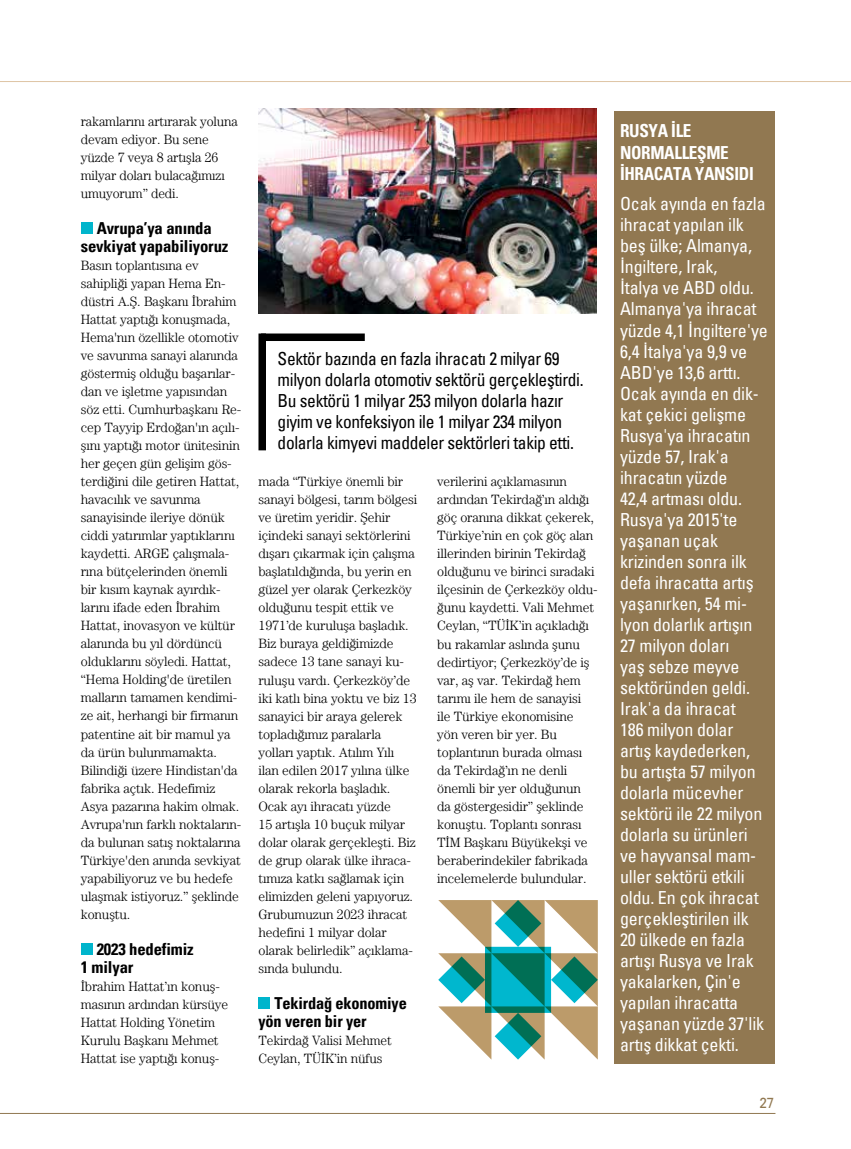
<style>
.page{position:relative;width:851px;height:1149px;background:#fff}
.page>*{position:absolute;margin:0;border:0;box-sizing:border-box;transform-origin:0 0}
.t1{font:18px/21px "Univers Con T";letter-spacing:-.01em;color:#fff}
.t2{font:18px/21px "Univers Con T";letter-spacing:-.02em;color:#000}
.t3{font:700 18px/21.6px "Univers Con T";letter-spacing:-.02em;color:#fff;scale:.95 1}
.t4{font:700 16.5px/18px "Univers Con T";letter-spacing:-.01em;color:#000}
.t5{font:300 13.5px/18px "Century T";letter-spacing:-.01em;color:#000}
.t6{font:12px "Univers T";color:#917851;scale:.94 1}
</style>
<div class="page">
<hr style="left:0;top:1112px;width:775px;height:1px;background:#917851">
<hr style="left:0;top:81px;width:850px;height:1px;background:#c99d68">
<div style="left:261px;top:333px;width:104px;height:8px;background:#000"></div>
<div style="left:258px;top:333px;width:8px;height:117px;background:#000"></div>
<svg style="left:438px;top:900px;width:159px;height:159px"></svg>
<div style="left:81px;top:222px;width:12px;height:12px;background:#00b5cc"></div>
<div style="left:81px;top:942px;width:12px;height:12px;background:#00b5cc"></div>
<div style="left:258px;top:996px;width:12px;height:12px;background:#00b5cc"></div>
<div style="left:614px;top:111px;width:160px;height:952px;background:#917851"></div>
<img style="left:258px;top:108px;width:338px;height:206px">
<p class="t5" style="left:81px;top:112px;width:158px">rakamlarını artırarak yoluna devam ediyor. Bu sene yüzde 7 veya 8 artışla 26 milyar doları bulacağımızı umuyorum” dedi.</p>
<p class="t4" style="left:81px;top:219px;width:149px;text-align:center">Avrupa’ya anında sevkiyat yapabiliyoruz</p>
<p class="t5" style="left:81px;top:256px;width:162px">Basın toplantısına ev sahipliği yapan Hema En&shy;düstri A.Ş. Başkanı İbrahim<br>Hattat yaptığı konuşmada,<br>Hema'nın özellikle otomotiv ve savunma sanayi alanında göstermiş olduğu başarılar&shy;dan ve işletme yapısından söz etti. Cumhurbaşkanı Re&shy;cep Tayyip Erdoğan'ın açılı&shy;şını yaptığı motor ünitesinin her geçen gün gelişim gös&shy;terdiğini dile getiren Hattat, havacılık ve savunma sanayisinde ileriye dönük ciddi yatırımlar yaptıklarını kaydetti. ARGE çalışmala&shy;rına bütçelerinden önemli bir kısım kaynak ayırdık&shy;larını ifade eden İbrahim<br>Hattat, inovasyon ve kültür alanında bu yıl dördüncü olduklarını söyledi. Hattat, “Hema Holding'de üretilen malların tamamen kendimi&shy;ze ait, herhangi bir firmanın patentine ait bir mamul ya da ürün bulunmamakta.<br>Bilindiği üzere Hindistan'da fabrika açtık. Hedefimiz<br>Asya pazarına hakim olmak.<br>Avrupa'nın farklı noktaların&shy;da bulunan satış noktalarına<br>Türkiye'den anında sevkiyat yapabiliyoruz ve bu hedefe ulaşmak istiyoruz.” şeklinde konuştu.</p>
<p class="t4" style="left:81px;top:939px;width:114px;text-indent:16px">2023 hedefimiz<br>1 milyar</p>
<p class="t5" style="left:81px;top:976px;width:149px">İbrahim Hattat’ın konuş&shy;masının ardından kürsüye<br>Hattat Holding Yönetim<br>Kurulu Başkanı Mehmet<br>Hattat ise yaptığı konuş-</p>
<h1 class="t2" style="left:277px;top:347px;width:307px">Sektör bazında en fazla ihracatı 2 milyar 69 milyon dolarla otomotiv sektörü gerçekleştirdi.<br>Bu sektörü 1 milyar 253 milyon dolarla hazır giyim ve konfeksiyon ile 1 milyar 234 milyon dolarla kimyevi maddeler sektörleri takip etti.</h1>
<p class="t5" style="left:258px;top:472px;width:160px">mada “Türkiye önemli bir sanayi bölgesi, tarım bölgesi ve üretim yeridir. Şehir içindeki sanayi sektörlerini dışarı çıkarmak için çalışma başlatıldığında, bu yerin en güzel yer olarak Çerkezköy olduğunu tespit ettik ve<br>1971’de kuruluşa başladık.<br>Biz buraya geldiğimizde sadece 13 tane sanayi ku&shy;ruluşu vardı. Çerkezköy’de iki katlı bina yoktu ve biz 13 sanayici bir araya gelerek topladığımız paralarla yolları yaptık. Atılım Yılı ilan edilen 2017 yılına ülke olarak rekorla başladık.<br>Ocak ayı ihracatı yüzde<br>15 artışla 10 buçuk milyar dolar olarak gerçekleşti. Biz de grup olarak ülke ihraca&shy;tımıza katkı sağlamak için elimizden geleni yapıyoruz.<br>Grubumuzun 2023 ihracat hedefini 1 milyar dolar olarak belirledik” açıklama&shy;sında bulundu.</p>
<p class="t4" style="left:258px;top:993px;width:150px;text-indent:16px">Tekirdağ ekonomiye yön veren bir yer</p>
<p class="t5" style="left:258px;top:1030px;width:135px">Tekirdağ Valisi Mehmet<br>Ceylan, TÜİK’in nüfus</p>
<p class="t5" style="left:437px;top:472px;width:162px">verilerini açıklamasının ardından Tekirdağ’ın aldığı göç oranına dikkat çekerek,<br>Türkiye’nin en çok göç alan illerinden birinin Tekirdağ olduğunu ve birinci sıradaki ilçesinin de Çerkezköy oldu&shy;ğunu kaydetti. Vali Mehmet<br>Ceylan, “TÜİK’in açıkladığı bu rakamlar aslında şunu dedirtiyor; Çerkezköy’de iş var, aş var. Tekirdağ hem tarımı ile hem de sanayisi ile Türkiye ekonomisine yön veren bir yer. Bu toplantının burada olması da Tekirdağ’ın ne denli önemli bir yer olduğunun da göstergesidir” şeklinde konuştu. Toplantı sonrası<br>TİM Başkanı Büyükekşi ve beraberindekiler fabrikada incelemelerde bulundular.</p>
<h1 class="t3" style="left:620px;top:120px;width:142px">Rusya ile normalleşme ihracata yansıdı</h1>
<p class="t1" style="left:620px;top:193px;width:149px">Ocak ayında en fazla ihracat yapılan ilk beş ülke; Almanya,<br>İngiltere, Irak,<br>İtalya ve ABD oldu.<br>Almanya'ya ihracat yüzde 4,1 İngiltere'ye<br>6,4 İtalya'ya 9,9 ve<br>ABD'ye 13,6 arttı.<br>Ocak ayında en dik&shy;kat çekici gelişme<br>Rusya'ya ihracatın yüzde 57, Irak'a ihracatın yüzde<br>42,4 artması oldu.<br>Rusya'ya 2015'te yaşanan uçak krizinden sonra ilk defa ihracatta artış yaşanırken, 54 mi&shy;lyon dolarlık artışın<br>27 milyon doları<br>yaş sebze meyve sektöründen geldi.<br>Irak'a da ihracat<br>186 milyon dolar artış kaydederken, bu artışta 57 milyon dolarla mücevher sektörü ile 22 milyon dolarla su ürünleri ve hayvansal mam&shy;uller sektörü etkili oldu. En çok ihracat gerçekleştirilen ilk<br>20 ülkede en fazla artışı Rusya ve Irak yakalarken, Çin'e yapılan ihracatta yaşanan yüzde 37'lik artış dikkat çekti.</p>
<p class="t6" style="left:759px;top:1093px;width:17px">27</p>
</div>
